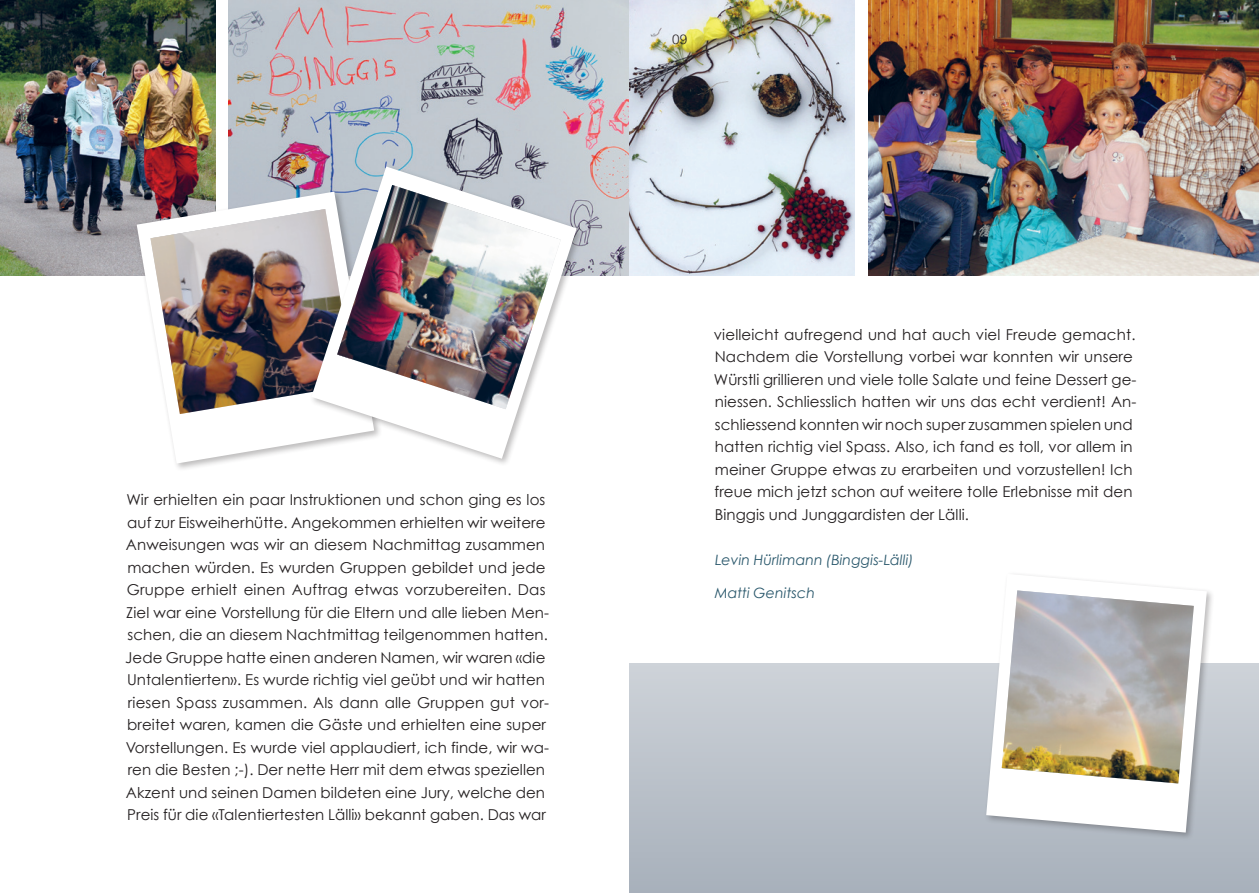
<style>
.page{position:relative;width:1259px;height:893px;background:#fff}
.page>*{position:absolute;margin:0;border:0;box-sizing:border-box;transform-origin:0 0}
.t1{font:15px/22.5px "Century Gothic";letter-spacing:.005em;color:#231f20}
.t2{font:italic 14.25px "Century Gothic";letter-spacing:.005em;color:#29576b}
.t3{font:300 13.5px "Helvetica";color:#231f20}
</style>
<div class="page">
<div style="left:629px;top:663px;width:630px;height:230px;background:linear-gradient(to bottom,#ced3d9,#a8b0bb)"></div>
<img style="left:228px;top:0;width:627px;height:276px">
<img style="left:0;top:0;width:215px;height:276px">
<img style="left:868px;top:0;width:391px;height:276px">
<div style="left:134px;top:189px;width:248px;height:283px;background:#231f20;opacity:.3"></div>
<svg style="left:137px;top:192px;width:172px;height:272px"></svg>
<img style="left:150px;top:209px;width:159px;height:205px">
<div style="left:309px;top:164px;width:276px;height:303px;background:#231f20;opacity:.3"></div>
<svg style="left:311px;top:166px;width:266px;height:293px"></svg>
<img style="left:337px;top:185px;width:224px;height:224px">
<div style="left:983px;top:571px;width:232px;height:270px;background:#231f20;opacity:.3"></div>
<svg style="left:986px;top:574px;width:220px;height:259px"></svg>
<img style="left:1001px;top:590px;width:192px;height:193px">
<p class="t1" style="left:125px;top:489px;width:425px">Wir erhielten ein paar Instruktionen und schon ging es los auf zur Eisweiherhütte. Angekommen erhielten wir weitere Anweisungen was wir an diesem Nachmittag zusammen machen würden. Es wurden Gruppen gebildet und jede Gruppe erhielt einen Auftrag etwas vorzubereiten. Das Ziel war eine Vorstellung für die Eltern und alle lieben Men&shy;schen, die an diesem Nachtmittag teilgenommen hatten.<br>Jede Gruppe hatte einen anderen Namen, wir waren «die Untalentierten». Es wurde richtig viel geübt und wir hatten riesen Spass zusammen. Als dann alle Gruppen gut vor&shy;breitet waren, kamen die Gäste und erhielten eine super Vorstellungen. Es wurde viel applaudiert, ich finde, wir wa&shy;ren die Besten ;-). Der nette Herr mit dem etwas speziellen Akzent und seinen Damen bildeten eine Jury, welche den Preis für die «Talentiertesten Lälli» bekannt gaben. Das war</p>
<p class="t3" style="left:672px;top:27px;width:17px">09</p>
<p class="t3" style="left:672px;top:27px;width:17px">11</p>
<p class="t1" style="left:714px;top:323px;width:424px">vielleicht aufregend und hat auch viel Freude gemacht.<br>Nachdem die Vorstellung vorbei war konnten wir unsere Würstli grillieren und viele tolle Salate und feine Dessert ge&shy;niessen. Schliesslich hatten wir uns das echt verdient! An&shy;schliessend konnten wir noch super zusammen spielen und hatten richtig viel Spass. Also, ich fand es toll, vor allem in meiner Gruppe etwas zu erarbeiten und vorzustellen! Ich freue mich jetzt schon auf weitere tolle Erlebnisse mit den Binggis und Junggardisten der Lälli.</p>
<p class="t2" style="left:715px;top:551px;width:200px">Levin Hürlimann (Binggis-Lälli)</p>
<p class="t2" style="left:714px;top:585px;width:102px">Matti Genitsch</p>
</div>
